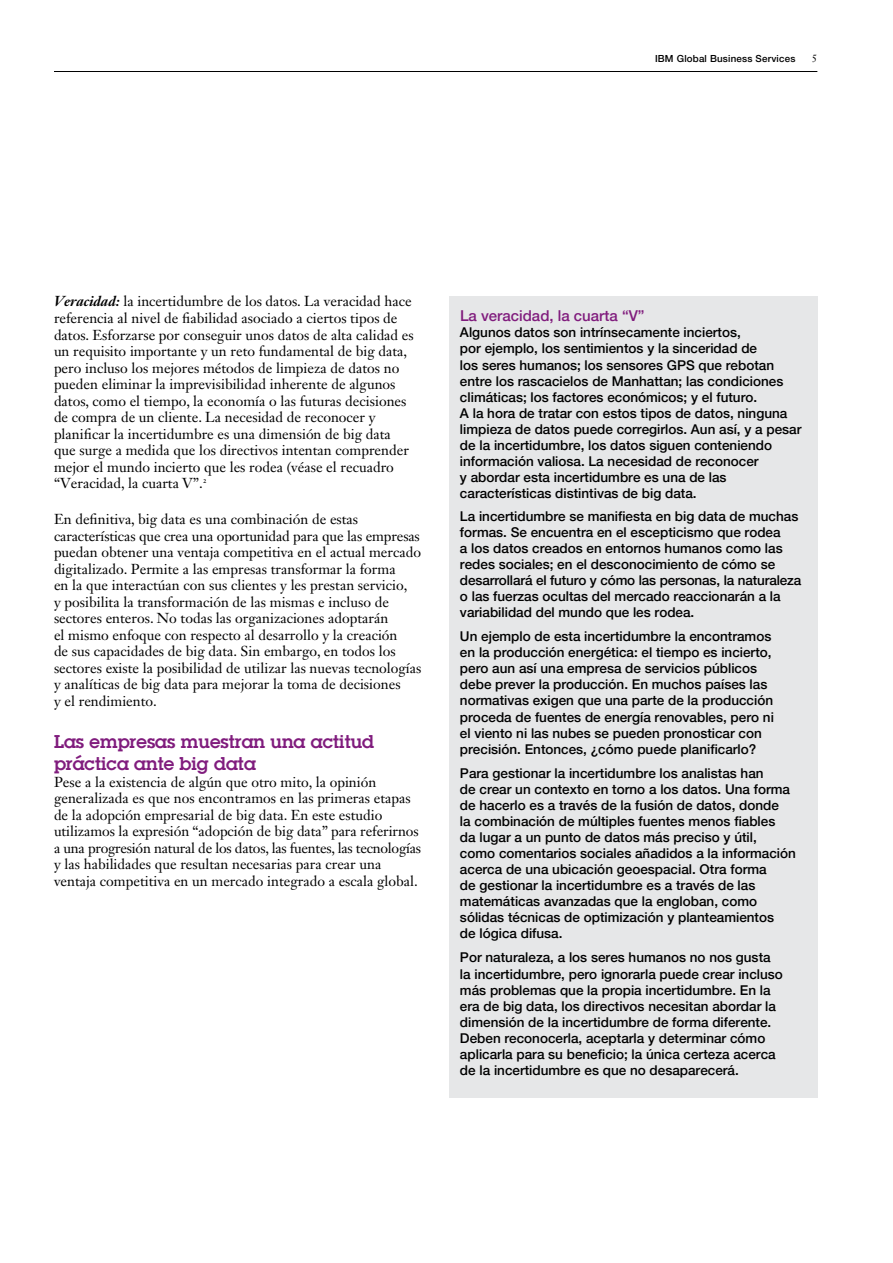
<style>
.page{position:relative;width:893px;height:1263px;background:#fff}
.page>*{position:absolute;margin:0;border:0;box-sizing:border-box;transform-origin:0 0}
.t1{font:600 18px/22.5px "Lubalin Graph LT";color:#801c7d}
.t2{font:500 15px "Helvetica Neue LT";color:#801c7d}
.t3{font:14.25px/16.5px "Janson Text LT Std";color:#000}
.t4{font:500 13.5px/16px "Helvetica Neue LT";color:#000}
.t5{font:10.5px "Janson Text LT Std";color:#000}
.t6{font:500 9.75px "Helvetica Neue LT";letter-spacing:.02em;color:#000}
.s1{font-weight:700;font-style:italic}
</style>
<div class="page">
<hr style="left:54px;top:71px;width:763px;height:1px;background:#000">
<div style="left:449px;top:296px;width:368px;height:801px;background:#e6e7e8"></div>
<p class="t6" style="left:655px;top:53px;width:142px">IBM Global Business Services</p>
<p class="t5" style="left:812px;top:52px;width:7px">5</p>
<p class="t3" style="left:54px;top:293px;width:361px"><span class="s1">Veracidad:</span> la incertidumbre de los datos. La veracidad hace referencia al nivel de fiabilidad asociado a ciertos tipos de datos. Esforzarse por conseguir unos datos de alta calidad es un requisito importante y un reto fundamental de big data, pero incluso los mejores métodos de limpieza de datos no pueden eliminar la imprevisibilidad inherente de algunos datos, como el tiempo, la economía o las futuras decisiones de compra de un cliente. La necesidad de reconocer y planificar la incertidumbre es una dimensión de big data que surge a medida que los directivos intentan comprender mejor el mundo incierto que les rodea (véase el recuadro “Veracidad, la cuarta V”.<sup>2</sup></p>
<p class="t3" style="left:54px;top:511px;width:369px">En definitiva, big data es una combinación de estas características que crea una oportunidad para que las empresas puedan obtener una ventaja competitiva en el actual mercado digitalizado. Permite a las empresas transformar la forma<br>en la que interactúan con sus clientes y les prestan servicio,<br>y posibilita la transformación de las mismas e incluso de sectores enteros. No todas las organizaciones adoptarán<br>el mismo enfoque con respecto al desarrollo y la creación<br>de sus capacidades de big data. Sin embargo, en todos los sectores existe la posibilidad de utilizar las nuevas tecnologías y analíticas de big data para mejorar la toma de decisiones<br>y el rendimiento.</p>
<h1 class="t1" style="left:54px;top:730px;width:322px">Las empresas muestran una actitud práctica ante big data</h1>
<p class="t3" style="left:54px;top:773px;width:369px">Pese a la existencia de algún que otro mito, la opinión generalizada es que nos encontramos en las primeras etapas de la adopción empresarial de big data. En este estudio utilizamos la expresión “adopción de big data” para referirnos a una progresión natural de los datos, las fuentes, las tecnologías y las habilidades que resultan necesarias para crear una ventaja competitiva en un mercado integrado a escala global.</p>
<p class="t2" style="left:460px;top:307px;width:186px">La veracidad, la cuarta “V”</p>
<p class="t4" style="left:460px;top:324px;width:343px">Algunos datos son intrínsecamente inciertos,<br>por ejemplo, los sentimientos y la sinceridad de<br>los seres humanos; los sensores GPS que rebotan entre los rascacielos de Manhattan; las condiciones climáticas; los factores económicos; y el futuro.<br>A la hora de tratar con estos tipos de datos, ninguna limpieza de datos puede corregirlos. Aun así, y a pesar de la incertidumbre, los datos siguen conteniendo información valiosa. La necesidad de reconocer<br>y abordar esta incertidumbre es una de las características distintivas de big data.</p>
<p class="t4" style="left:460px;top:508px;width:343px">La incertidumbre se manifiesta en big data de muchas formas. Se encuentra en el escepticismo que rodea<br>a los datos creados en entornos humanos como las redes sociales; en el desconocimiento de cómo se desarrollará el futuro y cómo las personas, la naturaleza o las fuerzas ocultas del mercado reaccionarán a la variabilidad del mundo que les rodea.</p>
<p class="t4" style="left:460px;top:628px;width:315px">Un ejemplo de esta incertidumbre la encontramos en la producción energética: el tiempo es incierto, pero aun así una empresa de servicios públicos debe prever la producción. En muchos países las normativas exigen que una parte de la producción proceda de fuentes de energía renovables, pero ni el viento ni las nubes se pueden pronosticar con precisión. Entonces, ¿cómo puede planificarlo?</p>
<p class="t4" style="left:460px;top:765px;width:337px">Para gestionar la incertidumbre los analistas han<br>de crear un contexto en torno a los datos. Una forma de hacerlo es a través de la fusión de datos, donde<br>la combinación de múltiples fuentes menos fiables<br>da lugar a un punto de datos más preciso y útil,<br>como comentarios sociales añadidos a la información acerca de una ubicación geoespacial. Otra forma<br>de gestionar la incertidumbre es a través de las matemáticas avanzadas que la engloban, como sólidas técnicas de optimización y planteamientos<br>de lógica difusa.</p>
<p class="t4" style="left:460px;top:949px;width:324px">Por naturaleza, a los seres humanos no nos gusta la incertidumbre, pero ignorarla puede crear incluso más problemas que la propia incertidumbre. En la era de big data, los directivos necesitan abordar la dimensión de la incertidumbre de forma diferente.<br>Deben reconocerla, aceptarla y determinar cómo aplicarla para su beneficio; la única certeza acerca de la incertidumbre es que no desaparecerá.</p>
</div>
